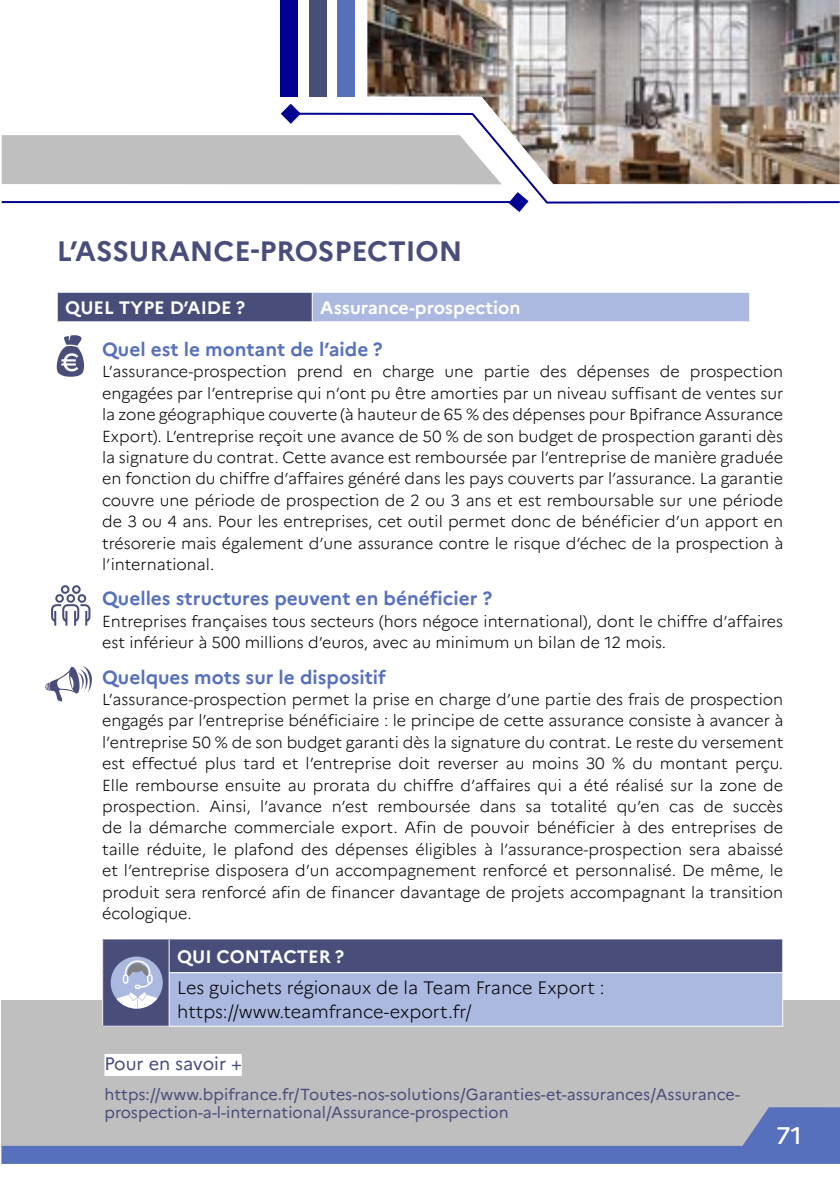
<style>
.page{position:relative;width:840px;height:1191px;background:#fff}
.page>*{position:absolute;margin:0;border:0;box-sizing:border-box;transform-origin:0 0}
.t1{font:700 28px "Marianne";color:#484d7a}
.t2{font:500 24px "Marianne";color:#fff}
.t3{font:700 19px "Marianne";color:#5770be}
.t4{font:300 18px/24px "Marianne";color:#000}
.t5{font:700 18px "Marianne";color:#fff}
.t6{font:18px "Marianne";color:#484d7a}
.t7{font:300 16px/21.4px "Marianne";color:#000;text-align:justify}
.t8{font:16px/18px "Marianne";color:#484d7a}
</style>
<div class="page">
<div style="left:2px;top:1000px;width:837px;height:163px;background:#bfbfbf"></div>
<svg style="left:2px;top:1107px;width:837px;height:56px"></svg>
<svg style="left:280px;top:104px;width:19px;height:16px"></svg>
<svg style="left:287px;top:112px;width:552px;height:92px"></svg>
<svg style="left:508px;top:192px;width:20px;height:20px"></svg>
<hr style="left:2px;top:201px;width:512px;height:2px;background:#000091">
<div style="left:2px;top:135px;width:365px;height:49px;background:#bfbfbf"></div>
<div style="left:280px;top:0;width:17px;height:96px;background:#000091"></div>
<div style="left:309px;top:0;width:17px;height:96px;background:#484d7a"></div>
<div style="left:337px;top:0;width:17px;height:96px;background:#5770be"></div>
<img style="left:367px;top:0;width:472px;height:184px">
<div style="left:57px;top:292px;width:255px;height:30px;background:#484d7a"></div>
<div style="left:312px;top:292px;width:437px;height:30px;background:#abb8df"></div>
<hr style="left:57px;top:292px;width:255px;height:1px;background:#fff">
<svg style="left:57px;top:293px;width:1px;height:28px"></svg>
<hr style="left:312px;top:292px;width:437px;height:1px;background:#fff">
<svg style="left:311px;top:293px;width:1px;height:28px"></svg>
<hr style="left:57px;top:321px;width:255px;height:1px;background:#fff">
<hr style="left:312px;top:321px;width:437px;height:1px;background:#fff">
<div style="left:103px;top:939px;width:66px;height:87px;background:#484d7a"></div>
<div style="left:169px;top:939px;width:613px;height:33px;background:#484d7a"></div>
<div style="left:169px;top:972px;width:613px;height:54px;background:#abb8df"></div>
<hr style="left:168px;top:939px;width:1px;height:33px;background:#fff">
<hr style="left:781px;top:939px;width:1px;height:33px;background:#fff">
<hr style="left:102px;top:972px;width:1px;height:53px;background:#fff">
<hr style="left:168px;top:972px;width:614px;height:1px;background:#fff">
<hr style="left:168px;top:973px;width:1px;height:52px;background:#fff">
<hr style="left:781px;top:973px;width:1px;height:52px;background:#fff">
<hr style="left:102px;top:1025px;width:67px;height:1px;background:#fff">
<hr style="left:169px;top:1025px;width:613px;height:1px;background:#fff">
<svg style="left:111px;top:956px;width:52px;height:52px"></svg>
<svg style="left:57px;top:335px;width:27px;height:42px"></svg>
<svg style="left:51px;top:585px;width:40px;height:41px"></svg>
<svg style="left:45px;top:666px;width:47px;height:35px"></svg>
<div style="left:104px;top:1054px;width:138px;height:22px;background:#fff"></div>
<h1 class="t1" style="left:57px;top:234px;width:407px">L’ASSURANCE-PROSPECTION</h1>
<p class="t5" style="left:65px;top:296px;width:134px">Quel type d’aide</p>
<p class="t5" style="left:236px;top:296px;width:11px">?</p>
<p class="t5" style="left:320px;top:296px;width:202px">Assurance-prospection</p>
<p class="t3" style="left:102px;top:337px;width:282px">Quel est le montant de l’aide ?</p>
<p class="t7" style="left:102px;top:361px;width:682px">L’assurance-prospection prend en charge une partie des dépenses de prospection engagées par l’entreprise qui n’ont pu être amorties par un niveau suffisant de ventes sur la zone géographique couverte (à hauteur de 65 % des dépenses pour Bpifrance Assurance Export). L’entreprise reçoit une avance de 50 % de son budget de prospection garanti dès la signature du contrat. Cette avance est remboursée par l’entreprise de manière graduée en fonction du chiffre d’affaires généré dans les pays couverts par l’assurance. La garantie couvre une période de prospection de 2 ou 3 ans et est remboursable sur une période de 3 ou 4 ans. Pour les entreprises, cet outil permet donc de bénéficier d’un apport en trésorerie mais également d’une assurance contre le risque d’échec de la prospection à l’international.</p>
<p class="t3" style="left:102px;top:587px;width:391px">Quelles structures peuvent en bénéficier ?</p>
<p class="t7" style="left:102px;top:610px;width:682px">Entreprises françaises tous secteurs (hors négoce international), dont le chiffre d’affaires est inférieur à 500 millions d’euros, avec au minimum un bilan de 12 mois.</p>
<p class="t3" style="left:102px;top:665px;width:285px">Quelques mots sur le dispositif</p>
<p class="t7" style="left:102px;top:688px;width:682px">L’assurance-prospection permet la prise en charge d’une partie des frais de prospection engagés par l’entreprise bénéficiaire : le principe de cette assurance consiste à avancer à l’entreprise 50 % de son budget garanti dès la signature du contrat. Le reste du versement est effectué plus tard et l’entreprise doit reverser au moins 30 % du montant perçu.<br>Elle rembourse ensuite au prorata du chiffre d’affaires qui a été réalisé sur la zone de prospection. Ainsi, l’avance n’est remboursée dans sa totalité qu’en cas de succès de la démarche commerciale export. Afin de pouvoir bénéficier à des entreprises de taille réduite, le plafond des dépenses éligibles à l’assurance-prospection sera abaissé et l’entreprise disposera d’un accompagnement renforcé et personnalisé. De même, le produit sera renforcé afin de financer davantage de projets accompagnant la transition écologique.</p>
<p class="t5" style="left:177px;top:945px;width:67px">Qui conta</p>
<p class="t5" style="left:283px;top:945px;width:62px">cter?</p>
<p class="t4" style="left:177px;top:975px;width:429px">Les guichets régionaux de la Team France Export : https://www.teamfrance-export.fr/</p>
<p class="t6" style="left:104px;top:1053px;width:139px">Pour en savoir +</p>
<p class="t8" style="left:104px;top:1085px;width:637px">https://www.bpifrance.fr/Toutes-nos-solutions/Garanties-et-assurances/Assurance&shy;prospection-a-l-international/Assurance-prospection</p>
<h2 class="t2" style="left:775px;top:1121px;width:27px">71</h2>
</div>
